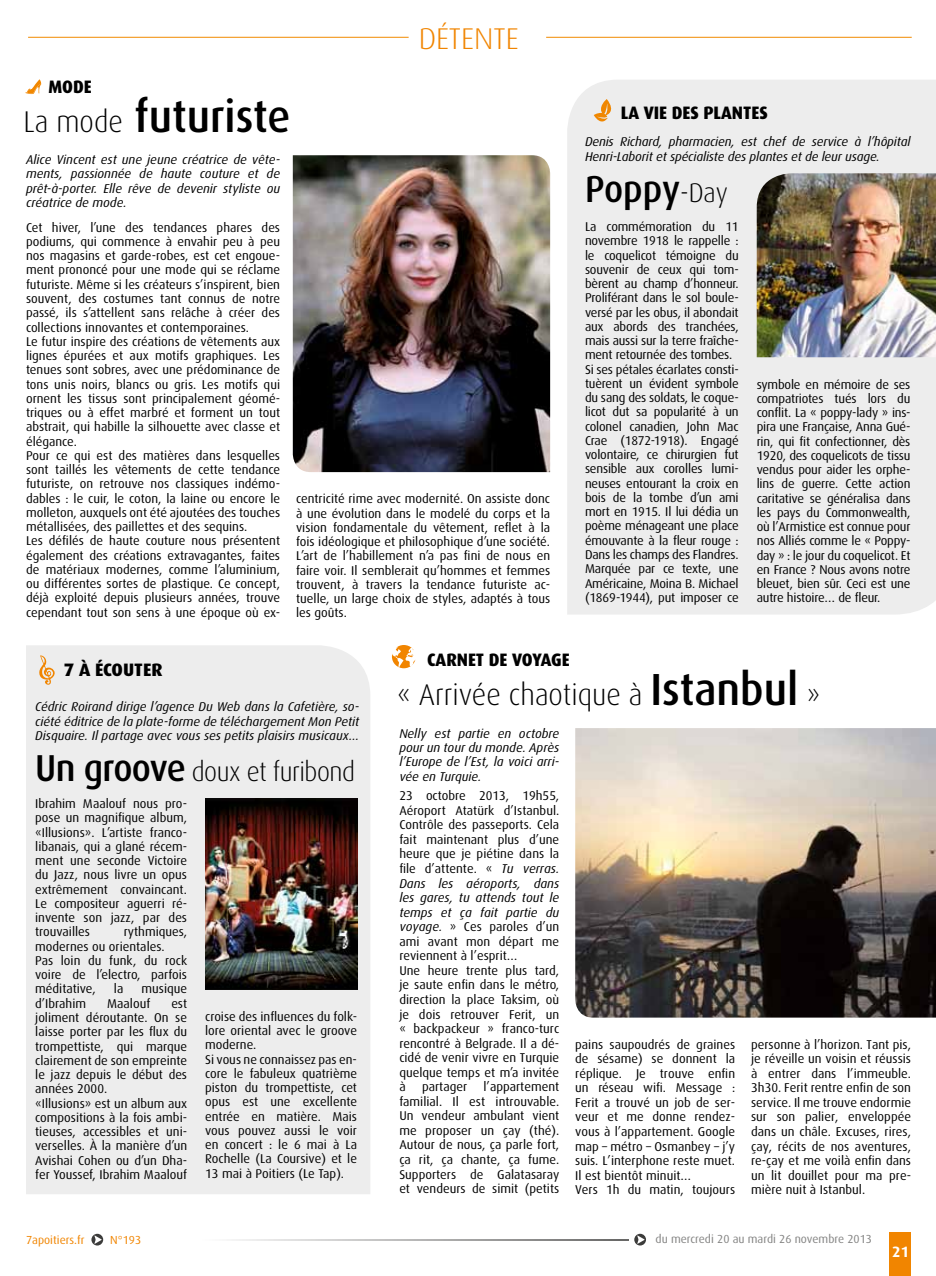
<style>
.page{position:relative;width:936px;height:1276px;background:#fff}
.page>*{position:absolute;margin:0;border:0;box-sizing:border-box;transform-origin:0 0}
.t1{font:500 45px "Dax";color:#000;scale:.95 1}
.t2{font:500 37.5px "Dax";letter-spacing:-.005em;color:#000;scale:.95 1}
.t3{font:300 30px "Dax";color:#000;scale:.95 1}
.t4{font:300 30px "Dax";color:#f18500}
.t5{font:300 27px "Dax";letter-spacing:-.02em;color:#000;scale:.95 1}
.t6{font:800 18px "Dax";letter-spacing:.04em;color:#000;scale:.95 1}
.t7{font:800 18px "Dax";letter-spacing:.04em;color:#000}
.t8{font:700 15px "Dax";color:#fff}
.t9{font:12.75px/14.2px "Dax";color:#000}
.t10{font:italic 12.75px/14.2px "Dax";letter-spacing:-.005em;color:#000;text-align:justify}
.t11{font:11.7px "Dax";color:#838382}
.t12{font:11.7px "Dax";color:#f18500}
.s1{font-weight:300;font-size:30px}
.s2{font-weight:300;font-size:27px}
.s3{font-weight:500;font-size:37.5px}
.s4{font-weight:500;font-size:45px}
.s5{font-style:italic}
</style>
<div class="page">
<div style="left:889px;top:1232px;width:22px;height:44px;background:#f18500"></div>
<hr style="left:28px;top:37px;width:380px;height:1px;background:#f18a00">
<hr style="left:546px;top:37px;width:365px;height:1px;background:#f18a00">
<svg style="left:91px;top:1233px;width:12px;height:12px"></svg>
<svg style="left:634px;top:1233px;width:12px;height:12px"></svg>
<svg style="left:232px;top:1239px;width:397px;height:1px"></svg>
<div style="left:26px;top:645px;width:344px;height:549px;background:#ededed"></div>
<div style="left:567px;top:80px;width:368px;height:534px;background:#ededed"></div>
<img style="left:205px;top:798px;width:152px;height:191px">
<svg style="left:39px;top:655px;width:16px;height:30px"></svg>
<svg style="left:593px;top:99px;width:23px;height:28px"></svg>
<img style="left:756px;top:173px;width:179px;height:184px">
<svg style="left:25px;top:79px;width:16px;height:15px"></svg>
<img style="left:293px;top:155px;width:257px;height:317px">
<img style="left:575px;top:728px;width:360px;height:289px">
<svg style="left:391px;top:645px;width:25px;height:23px"></svg>
<h3 class="t4" style="left:419px;top:22px;width:101px">détente</h3>
<h3 class="t6" style="left:48px;top:77px;width:47px">MODE</h3>
<h1 class="t1" style="left:23px;top:92px;width:283px"><span class="s1">La mode</span> futuriste</h1>
<p class="t10" style="left:26px;top:153px;width:255px">Alice Vincent est une jeune créatrice de vête&shy;ments, passionnée de haute couture et de prêt-à-porter. Elle rêve de devenir styliste ou créatrice de mode.</p>
<p class="t9" style="left:26px;top:220px;width:255px">Cet hiver, l’une des tendances phares des podiums, qui commence à envahir peu à peu nos magasins et garde-robes, est cet engoue&shy;ment prononcé pour une mode qui se réclame futuriste. Même si les créateurs s’inspirent, bien souvent, des costumes tant connus de notre passé, ils s’attellent sans relâche à créer des collections innovantes et contemporaines.<br>Le futur inspire des créations de vêtements aux lignes épurées et aux motifs graphiques. Les tenues sont sobres, avec une prédominance de tons unis noirs, blancs ou gris. Les motifs qui ornent les tissus sont principalement géomé&shy;triques ou à effet marbré et forment un tout abstrait, qui habille la silhouette avec classe et élégance.<br>Pour ce qui est des matières dans lesquelles sont taillés les vêtements de cette tendance futuriste, on retrouve nos classiques indémo&shy;dables : le cuir, le coton, la laine ou encore le molleton, auxquels ont été ajoutées des touches métallisées, des paillettes et des sequins.<br>Les défilés de haute couture nous présentent également des créations extravagantes, faites de matériaux modernes, comme l’aluminium, ou différentes sortes de plastique. Ce concept, déjà exploité depuis plusieurs années, trouve cependant tout son sens à une époque où ex-</p>
<p class="t9" style="left:296px;top:492px;width:255px;text-align:justify">centricité rime avec modernité. On assiste donc à une évolution dans le modelé du corps et la vision fondamentale du vêtement, reflet à la fois idéologique et philosophique d’une société.<br>L’art de l’habillement n’a pas fini de nous en faire voir. Il semblerait qu’hommes et femmes trouvent, à travers la tendance futuriste ac&shy;tuelle, un large choix de styles, adaptés à tous les goûts.</p>
<h3 class="t6" style="left:620px;top:102px;width:156px">LA VIE DES PLANTES</h3>
<p class="t10" style="left:585px;top:135px;width:327px">Denis Richard, pharmacien, est chef de service à l’hôpital<br>Henri-Laborit et spécialiste des plantes et de leur usage.</p>
<h2 class="t2" style="left:585px;top:168px;width:152px">Poppy<span class="s2">-Day</span></h2>
<p class="t9" style="left:585px;top:220px;width:155px">La commémoration du 11 novembre 1918 le rappelle : le coquelicot témoigne du souvenir de ceux qui tom&shy;bèrent au champ d’honneur.<br>Proliférant dans le sol boule&shy;versé par les obus, il abondait aux abords des tranchées, mais aussi sur la terre fraîche&shy;ment retournée des tombes.<br>Si ses pétales écarlates consti&shy;tuèrent un évident symbole du sang des soldats, le coque&shy;licot dut sa popularité à un colonel canadien, John Mac<br>Crae (1872-1918). Engagé volontaire, ce chirurgien fut sensible aux corolles lumi&shy;neuses entourant la croix en bois de la tombe d’un ami mort en 1915. Il lui dédia un poème ménageant une place émouvante à la fleur rouge :<br>Dans les champs des Flandres.<br>Marquée par ce texte, une<br>Américaine, Moina B. Michael (1869-1944), put imposer ce</p>
<p class="t9" style="left:756px;top:377px;width:155px;text-align:justify">symbole en mémoire de ses compatriotes tués lors du conflit. La « poppy-lady » ins&shy;pira une Française, Anna Gué&shy;rin, qui fit confectionner, dès 1920, des coquelicots de tissu vendus pour aider les orphe&shy;lins de guerre. Cette action caritative se généralisa dans les pays du Commonwealth, où l’Armistice est connue pour nos Alliés comme le « Poppy&shy;day » : le jour du coquelicot. Et en France ? Nous avons notre bleuet, bien sûr. Ceci est une autre histoire… de fleur.</p>
<h3 class="t7" style="left:64px;top:659px;width:100px">7 À ÉCOUTER</h3>
<p class="t10" style="left:35px;top:700px;width:325px">Cédric Roirand dirige l’agence Du Web dans la Cafetière, so&shy;ciété éditrice de la plate-forme de téléchargement Mon Petit Disquaire. Il partage avec vous ses petits plaisirs musicaux...</p>
<h3 class="t5" style="left:35px;top:757px;width:338px"><span class="s3">Un groove</span> doux et furibond</h3>
<p class="t9" style="left:35px;top:796px;width:153px;text-align:justify">Ibrahim Maalouf nous pro&shy;pose un magnifique album, «Illusions». L’artiste franco&shy;libanais, qui a glané récem&shy;ment une seconde Victoire du Jazz, nous livre un opus extrêmement convaincant.<br>Le compositeur aguerri ré&shy;invente son jazz, par des trouvailles</p>
<p class="t9" style="left:35px;top:925px;width:153px;text-indent:89px">rythmiques, modernes ou orientales.<br>Pas loin du funk, du rock voire de l’electro, parfois méditative,</p>
<p class="t9" style="left:114px;top:982px;width:11px">la</p>
<p class="t9" style="left:141px;top:982px;width:47px">musique</p>
<p class="t9" style="left:35px;top:996px;width:52px">d’Ibrahim</p>
<p class="t9" style="left:107px;top:996px;width:45px">Maalouf</p>
<p class="t9" style="left:35px;top:996px;width:153px;text-indent:136px">est joliment déroutante. On se laisse porter par les flux du trompettiste, qui marque clairement de son empreinte le jazz depuis le début des années 2000.<br>«Illusions» est un album aux compositions à la fois ambi&shy;tieuses, accessibles et uni&shy;verselles. À la manière d’un<br>Avishai Cohen ou d’un Dha&shy;fer Youssef, Ibrahim Maalouf</p>
<p class="t9" style="left:205px;top:1009px;width:153px">croise des influences du folk&shy;lore oriental avec le groove moderne.<br>Si vous ne connaissez pas en&shy;core le fabuleux quatrième piston du trompettiste, cet opus est une excellente entrée en matière. Mais vous pouvez aussi le voir en concert : le 6 mai à La<br>Rochelle (La Coursive) et le<br>13 mai à Poitiers (Le Tap).</p>
<h3 class="t6" style="left:427px;top:649px;width:152px">CARNET DE VOYAGE</h3>
<h3 class="t3" style="left:396px;top:678px;width:447px">« Arrivée chaotique à <span class="s4">Istanbul</span> »</h3>
<p class="t10" style="left:399px;top:726px;width:161px">Nelly est partie en octobre pour un tour du monde. Après l’Europe de l’Est, la voici arri&shy;vée en Turquie.</p>
<p class="t9" style="left:399px;top:788px;width:161px">23 octobre 2013, 19h55,<br>Aéroport Atatürk d’Istanbul.<br>Contrôle des passeports. Cela fait maintenant plus d’une heure que je piétine dans la file d’attente. « <span class="s5">Tu verras.<br>Dans les aéroports, dans les gares, tu attends tout le temps et ça fait partie du voyage.</span> » Ces paroles d’un ami avant mon départ me reviennent à l’esprit…<br>Une heure trente plus tard, je saute enfin dans le métro, direction la place Taksim, où je dois retrouver Ferit, un « backpackeur » franco-turc rencontré à Belgrade. Il a dé&shy;cidé de venir vivre en Turquie quelque temps et m’a invitée à</p>
<p class="t9" style="left:575px;top:1037px;width:161px">pains saupoudrés de graines de sésame) se donnent la réplique. Je trouve enfin un réseau wifi. Message :<br>Ferit a trouvé un job de ser&shy;veur et me donne rendez&shy;vous à l’appartement. Google map – métro – Osmanbey – j’y suis. L’interphone reste muet.<br>Il est bientôt minuit…<br>Vers 1h du matin, toujours</p>
<p class="t9" style="left:751px;top:1037px;width:161px;text-align:justify">personne à l’horizon. Tant pis, je réveille un voisin et réussis à entrer dans l’immeuble.<br>3h30. Ferit rentre enfin de son service. Il me trouve endormie sur son palier, enveloppée dans un châle. Excuses, rires, çay, récits de nos aventures, re-çay et me voilà enfin dans un lit douillet pour ma pre&shy;mière nuit à Istanbul.</p>
<p class="t9" style="left:399px;top:1079px;width:161px;text-align:justify;text-indent:84px">l’appartement familial. Il est introuvable.<br>Un vendeur ambulant vient me proposer un çay (thé).<br>Autour de nous, ça parle fort, ça rit, ça chante, ça fume.<br>Supporters de Galatasaray et vendeurs de simit (petits</p>
<p class="t9" style="left:422px;top:1080px;width:47px">partager</p>
<p class="t12" style="left:26px;top:1233px;width:60px">7apoitiers.fr</p>
<p class="t12" style="left:110px;top:1233px;width:32px">N°193</p>
<p class="t11" style="left:655px;top:1232px;width:218px">du mercredi 20 au mardi 26 novembre 2013</p>
<p class="t8" style="left:892px;top:1243px;width:18px">21</p>
</div>
